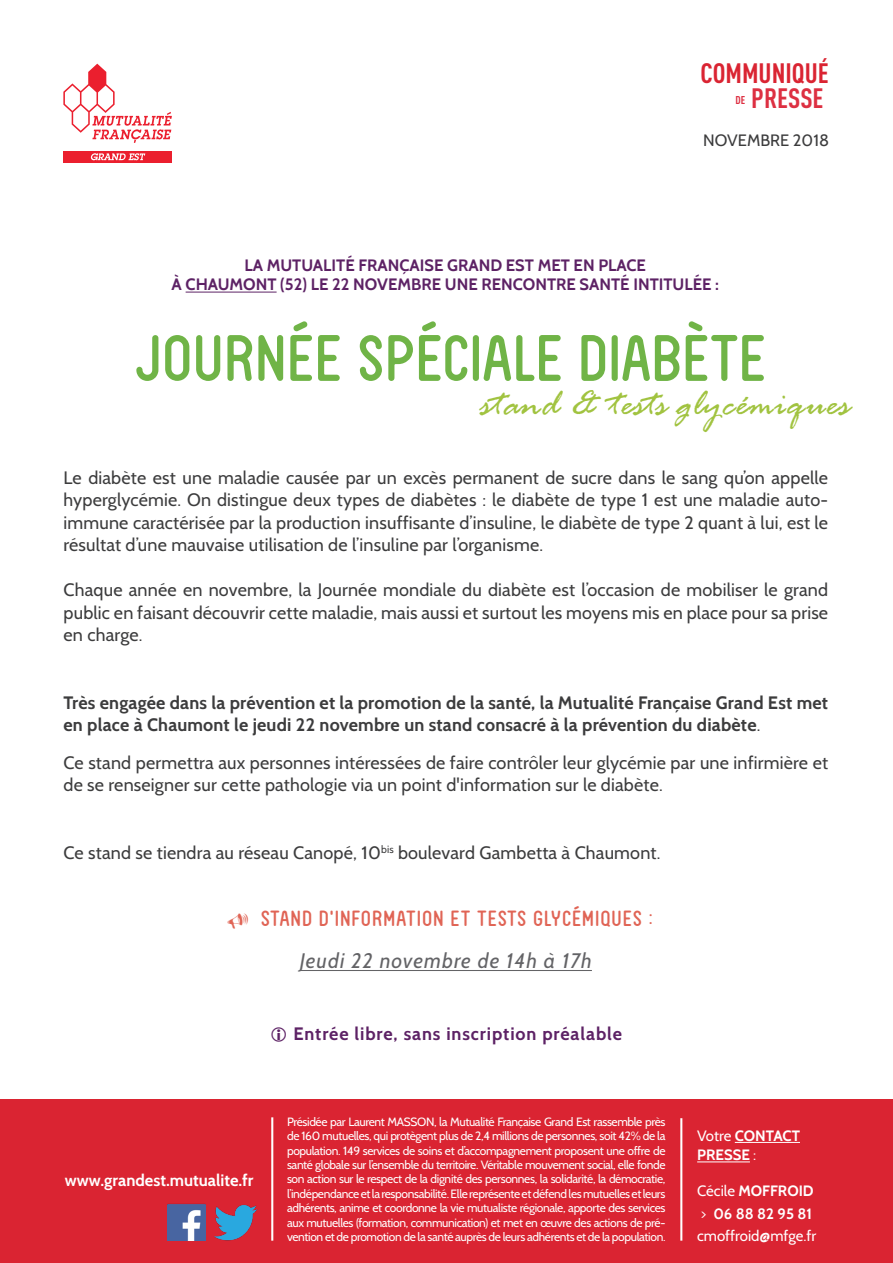
<style>
.page{position:relative;width:893px;height:1263px;background:#fff}
.page>*{position:absolute;margin:0;border:0;box-sizing:border-box;transform-origin:0 0}
.t1{font:62.7px "FV Almelo";letter-spacing:.01em;color:#70b447}
.t2{font:italic 39.6px "Rage";letter-spacing:.01em;color:#a1c340}
.t3{font:700 27.6px "DIN Cond";color:#da2432}
.t4{font:700 27.6px "DIN Cond";color:#dd3042}
.t5{font:21px "FV Almelo";letter-spacing:.05em;color:#e06455}
.t6{font:italic 21px "Cabin";letter-spacing:.05em;color:#636366}
.t7{font:18px/22.5px "Cabin";letter-spacing:.01em;color:#3c3c3d;text-align:justify}
.t8{font:700 18px/22.5px "Cabin";letter-spacing:.01em;color:#3c3c3d}
.t9{font:700 18px "Cabin";letter-spacing:.05em;color:#5d2265}
.t10{font:700 16.5px "Cabin";color:#5d2265}
.tag{font:700 16.5px "Cabin";color:#fff}
.t11{font:16.5px "Cabin";color:#3c3c3d}
.t12{font:700 15px "Cabin";color:#fff}
.t13{font:15px "Cabin";color:#fff}
.t14{font:12px/14.4px "Cabin";letter-spacing:-.03em;color:#fff;text-align:justify}
.t15{font:700 11.25px "DIN Cond";color:#dd3042}
.s1{font-weight:400}
</style>
<div class="page">
<div style="left:0;top:1099px;width:893px;height:164px;background:#da2432"></div>
<svg style="left:63px;top:64px;width:109px;height:79px"></svg>
<div style="left:63px;top:151px;width:109px;height:12px;background:#eb1f2e"></div>
<svg style="left:91px;top:153px;width:54px;height:7px"></svg>
<hr style="left:300px;top:970px;width:292px;height:1px;background:#636366">
<hr style="left:680px;top:1118px;width:2px;height:123px;background:#fff">
<hr style="left:735px;top:1142px;width:65px;height:1px;background:#fff">
<hr style="left:697px;top:1161px;width:53px;height:1px;background:#fff">
<img style="left:168px;top:1203px;width:38px;height:38px">
<img style="left:214px;top:1204px;width:44px;height:37px">
<hr style="left:271px;top:1117px;width:2px;height:124px;background:#fff">
<hr style="left:186px;top:292px;width:91px;height:1px;background:#5d2265">
<p class="t3" style="left:701px;top:57px;width:130px">COMMUNIQUÉ</p>
<p class="t4" style="left:751px;top:82px;width:74px">PRESSE</p>
<p class="t11" style="left:703px;top:130px;width:128px">NOVEMBRE 2018</p>
<p class="t15" style="left:736px;top:93px;width:11px">DE</p>
<p class="t10" style="left:245px;top:255px;width:403px">LA MUTUALITÉ FRANÇAISE GRAND EST MET EN PLACE</p>
<p class="t10" style="left:172px;top:275px;width:549px">À CHAUMONT (52) LE 22 NOVEMBRE UNE RENCONTRE SANTÉ INTITULÉE :</p>
<p class="t1" style="left:135px;top:321px;width:632px">JOURNÉE SPÉCIALE DIABÈTE</p>
<p class="t2" style="left:481px;top:383px;width:371px">stand &amp; tests glycémiques</p>
<p class="t7" style="left:64px;top:466px;width:766px">Le diabète est une maladie causée par un excès permanent de sucre dans le sang qu’on appelle hyperglycémie. On distingue deux types de diabètes : le diabète de type 1 est une maladie auto&shy;immune caractérisée par la production insuffisante d’insuline, le diabète de type 2 quant à lui, est le résultat d’une mauvaise utilisation de l’insuline par l’organisme.</p>
<p class="t7" style="left:64px;top:579px;width:766px">Chaque année en novembre, la Journée mondiale du diabète est l’occasion de mobiliser le grand public en faisant découvrir cette maladie, mais aussi et surtout les moyens mis en place pour sa prise en charge.</p>
<p class="t8" style="left:64px;top:691px;width:766px">Très engagée dans la prévention et la promotion de la santé, la Mutualité Française Grand Est met en place à Chaumont le jeudi 22 novembre un stand consacré à la prévention du diabète<span class="s1">.</span></p>
<p class="t7" style="left:64px;top:751px;width:766px">Ce stand permettra aux personnes intéressées de faire contrôler leur glycémie par une infirmière et de se renseigner sur cette pathologie via un point d'information sur le diabète.</p>
<p class="t7" style="left:64px;top:841px;width:598px">Ce stand se tiendra au réseau Canopé, 10<sup>bis</sup> boulevard Gambetta à Chaumont.</p>
<p class="t5" style="left:261px;top:906px;width:405px">STAND D'INFORMATION ET TESTS GLYCÉMIQUES : »</p>
<p class="t6" style="left:300px;top:948px;width:294px">Jeudi 22 novembre de 14h à 17h</p>
<p class="tag" style="left:65px;top:1170px;width:190px">www.grandest.mutualite.fr</p>
<p class="t9" style="left:293px;top:1023px;width:330px">Entrée libre, sans inscription préalable</p>
<p class="t14" style="left:287px;top:1114px;width:380px">Présidée par Laurent MASSON, la Mutualité Française Grand Est rassemble près de 160 mutuelles, qui protègent plus de 2,4 millions de personnes, soit 42% de la population. 149 services de soins et d’accompagnement proposent une offre de santé globale sur l’ensemble du territoire. Véritable mouvement social, elle fonde son action sur le respect de la dignité des personnes, la solidarité, la démocratie, l’indépendance et la responsabilité. Elle représente et défend les mutuelles et leurs adhérents, anime et coordonne la vie mutualiste régionale, apporte des services aux mutuelles (formation, communication) et met en œuvre des actions de pré&shy;vention et de promotion de la santé auprès de leurs adhérents et de la population.</p>
<p class="t12" style="left:697px;top:1126px;width:104px"><span class="s1">Votre</span> CONTACT</p>
<p class="t12" style="left:697px;top:1146px;width:61px">PRESSE <span class="s1">:</span></p>
<p class="t12" style="left:697px;top:1182px;width:118px"><span class="s1">Cécile</span> MOFFROID</p>
<p class="t12" style="left:700px;top:1204px;width:113px"><span class="s1">&gt;</span> 06 88 82 95 81</p>
<p class="t13" style="left:697px;top:1227px;width:121px">cmoffroid@mfge.fr</p>
</div>
